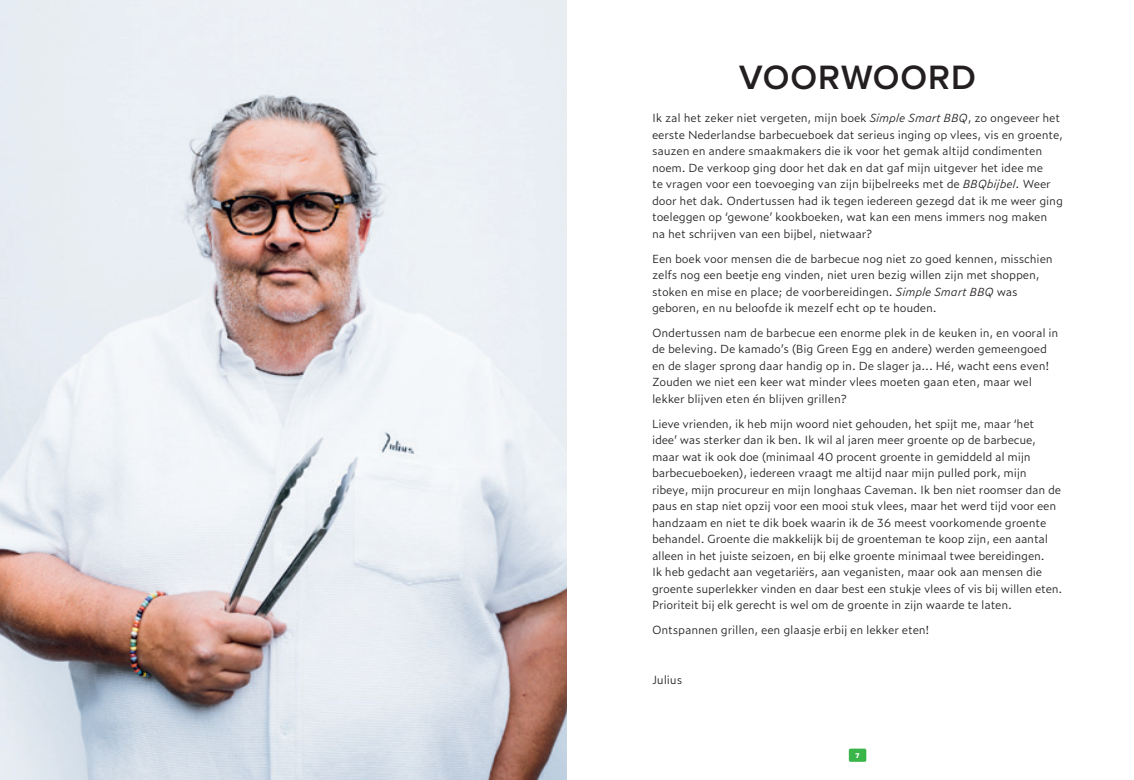
<style>
.page{position:relative;width:1134px;height:780px;background:#fff}
.page>*{position:absolute;margin:0;border:0;box-sizing:border-box;transform-origin:0 0}
.t1{font:600 35px "Proxima Nova";letter-spacing:.025em;color:#231f20}
.t2{font:300 11.25px/16.5px "Zeitung Pro";letter-spacing:-.015em;color:#231f20;scale:1.05 1}
.t3{font:7.25px "Proxima Nova Extrabld";color:#fff}
.s1{font-style:italic}
</style>
<div class="page">
<div style="left:849px;top:748px;width:17px;height:13px;background:#3ab54a;border-radius:2px"></div>
<img style="left:0;top:0;width:567px;height:780px">
<h1 class="t1" style="left:739px;top:57px;width:238px">VOORWOORD</h1>
<p class="t2" style="left:652px;top:109px;width:393px">Ik zal het zeker niet vergeten, mijn boek <span class="s1">Simple Smart BBQ</span>, zo ongeveer het eerste Nederlandse barbecueboek dat serieus inging op vlees, vis en groente, sauzen en andere smaakmakers die ik voor het gemak altijd condimenten noem. De verkoop ging door het dak en dat gaf mijn uitgever het idee me<br>te vragen voor een toevoeging van zijn bijbelreeks met de <span class="s1">BBQbijbel</span>. Weer door het dak. Ondertussen had ik tegen iedereen gezegd dat ik me weer ging toeleggen op ‘gewone’ kookboeken, wat kan een mens immers nog maken na het schrijven van een bijbel, nietwaar?</p>
<p class="t2" style="left:652px;top:250px;width:383px">Een boek voor mensen die de barbecue nog niet zo goed kennen, misschien zelfs nog een beetje eng vinden, niet uren bezig willen zijn met shoppen, stoken en mise en place; de voorbereidingen. <span class="s1">Simple Smart BBQ</span> was geboren, en nu beloofde ik mezelf echt op te houden.</p>
<p class="t2" style="left:652px;top:324px;width:389px">Ondertussen nam de barbecue een enorme plek in de keuken in, en vooral in de beleving. De kamado’s (Big Green Egg en andere) werden gemeengoed en de slager sprong daar handig op in. De slager ja... Hé, wacht eens even!<br>Zouden we niet een keer wat minder vlees moeten gaan eten, maar wel lekker blijven eten én blijven grillen?</p>
<p class="t2" style="left:652px;top:415px;width:392px">Lieve vrienden, ik heb mijn woord niet gehouden, het spijt me, maar ‘het<br>idee’ was sterker dan ik ben. Ik wil al jaren meer groente op de barbecue, maar wat ik ook doe (minimaal 40 procent groente in gemiddeld al mijn barbecueboeken), iedereen vraagt me altijd naar mijn pulled pork, mijn ribeye, mijn procureur en mijn longhaas Caveman. Ik ben niet roomser dan de paus en stap niet opzij voor een mooi stuk vlees, maar het werd tijd voor een handzaam en niet te dik boek waarin ik de 36 meest voorkomende groente behandel. Groente die makkelijk bij de groenteman te koop zijn, een aantal alleen in het juiste seizoen, en bij elke groente minimaal twee bereidingen.<br>Ik heb gedacht aan vegetariërs, aan veganisten, maar ook aan mensen die groente superlekker vinden en daar best een stukje vlees of vis bij willen eten.<br>Prioriteit bij elk gerecht is wel om de groente in zijn waarde te laten.</p>
<p class="t2" style="left:652px;top:621px;width:266px">Ontspannen grillen, een glaasje erbij en lekker eten!</p>
<p class="t2" style="left:652px;top:670px;width:30px">Julius</p>
<p class="t3" style="left:855px;top:751px;width:6px">7</p>
</div>
